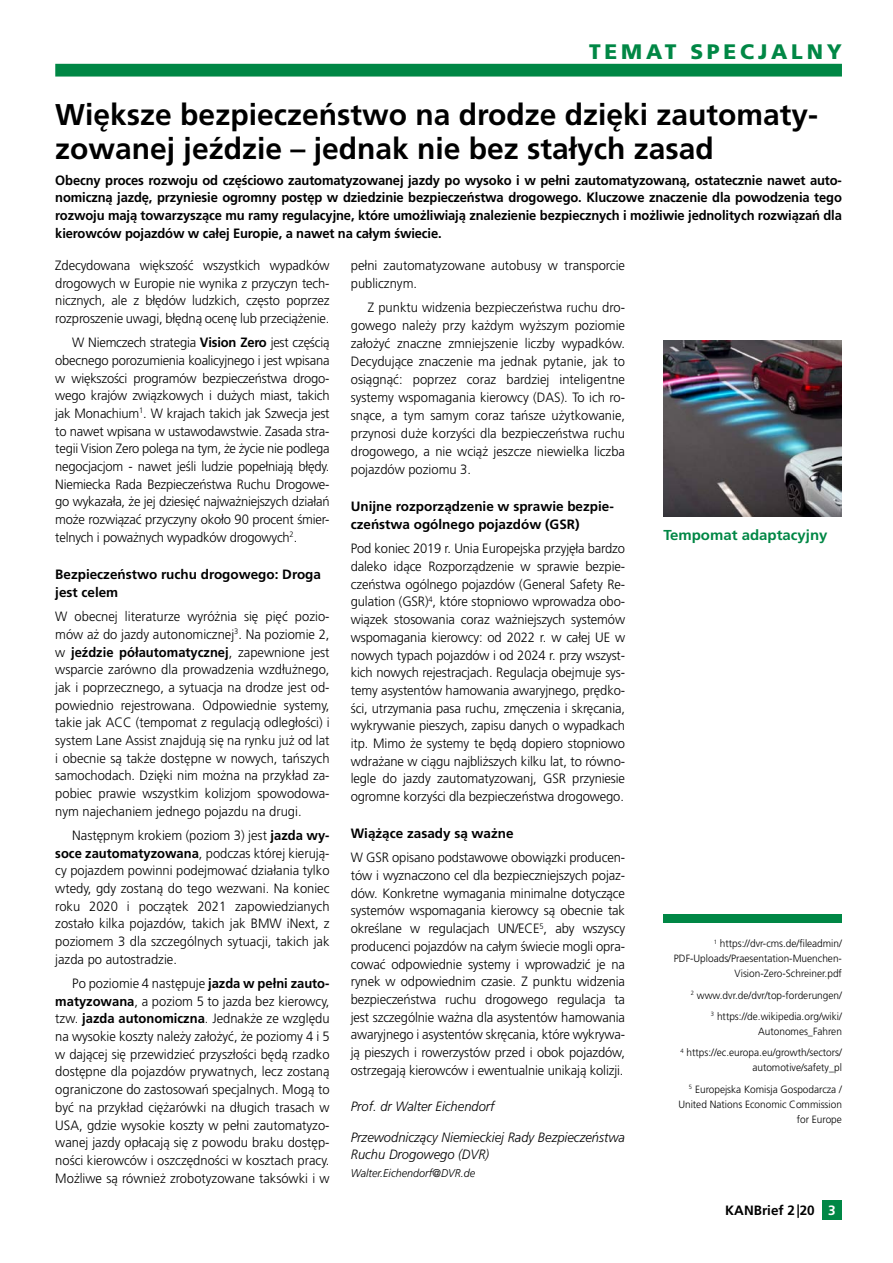
<style>
.page{position:relative;width:893px;height:1263px;background:#fff}
.page>*{position:absolute;margin:0;border:0;box-sizing:border-box;transform-origin:0 0}
.t1{font:700 30px/34.5px "Frutiger CE";color:#000}
.t2{font:900 21px "Frutiger";letter-spacing:.18em;color:#008745}
.t3{font:700 14.4px "Frutiger LT Std";color:#008745;scale:1.04 1}
.t4{font:300 13.5px/17.7px "Frutiger CE";color:#000;text-align:justify;scale:.96 1}
.t5{font:700 13.5px/17.9px "Frutiger CE";color:#000;text-align:justify;scale:.96 1}
.t6{font:700 13.5px/18px "Frutiger CE";color:#000}
.t7{font:italic 300 13.5px/17.5px "Frutiger LT Std";color:#000;scale:.96 1}
.t8{font:700 13.5px "Frutiger CE";color:#fff}
.t9{font:italic 300 11.25px "Frutiger LT Std";color:#000;scale:.96 1}
.t10{font:300 10.5px/15px "Frutiger LT Std";color:#000;text-align:right;scale:.96 1}
.s1{font-weight:700}
.s2{font-family:"Frutiger CE"}
</style>
<div class="page">
<img style="left:663px;top:340px;width:179px;height:177px">
<div style="left:663px;top:915px;width:179px;height:8px;background:#008745"></div>
<div style="left:55px;top:64px;width:787px;height:13px;background:#008745"></div>
<div style="left:822px;top:1199px;width:20px;height:20px;background:#008745"></div>
<h2 class="t2" style="left:589px;top:39px;width:254px">TEMAT SPECJALNY</h2>
<h1 class="t1" style="left:55px;top:97px;width:764px">Większe bezpieczeństwo na drodze dzięki zautomaty&shy;zowanej jeździe – jednak nie bez stałych zasad</h1>
<p class="t5" style="left:55px;top:171px;width:821px">Obecny proces rozwoju od częściowo zautomatyzowanej jazdy po wysoko i w pełni zautomatyzowaną, ostatecznie nawet auto&shy;nomiczną jazdę, przyniesie ogromny postęp w dziedzinie bezpieczeństwa drogowego. Kluczowe znaczenie dla powodzenia tego rozwoju mają towarzyszące mu ramy regulacyjne, które umożliwiają znalezienie bezpiecznych i możliwie jednolitych rozwiązań dla kierowców pojazdów w całej Europie, a nawet na całym świecie.</p>
<p class="t4" style="left:55px;top:256px;width:287px">Zdecydowana większość wszystkich wypadków drogowych w Europie nie wynika z przyczyn tech&shy;nicznych, ale z błędów ludzkich, często poprzez rozproszenie uwagi, błędną ocenę lub przeciążenie.</p>
<p class="t4" style="left:55px;top:333px;width:287px;text-indent:17px">W Niemczech strategia <span class="s1">Vision Zero</span> jest częścią obecnego porozumienia koalicyjnego i jest wpisana w większości programów bezpieczeństwa drogo&shy;wego krajów związkowych i dużych miast, takich jak Monachium<sup>1</sup>. W krajach takich jak Szwecja jest to nawet wpisana w ustawodawstwie. Zasada stra&shy;tegii Vision Zero polega na tym, że życie nie podlega negocjacjom - nawet jeśli ludzie popełniają błędy.<br>Niemiecka Rada Bezpieczeństwa Ruchu Drogowe&shy;go wykazała, że jej dziesięć najważniejszych działań może rozwiązać przyczyny około 90 procent śmier&shy;telnych i poważnych wypadków drogowych<sup>2</sup>.</p>
<p class="t6" style="left:55px;top:565px;width:267px">Bezpieczeństwo ruchu drogowego: Droga jest celem</p>
<p class="t4" style="left:55px;top:607px;width:287px">W obecnej literaturze wyróżnia się pięć pozio&shy;mów aż do jazdy autonomicznej<sup>3</sup>. Na poziomie 2, w <span class="s1">jeździe półautomatycznej</span>, zapewnione jest wsparcie zarówno dla prowadzenia wzdłużnego, jak i poprzecznego, a sytuacja na drodze jest od&shy;powiednio rejestrowana. Odpowiednie systemy, takie jak ACC (tempomat z regulacją odległości) i system Lane Assist znajdują się na rynku już od lat i obecnie są także dostępne w nowych, tańszych samochodach. Dzięki nim można na przykład za&shy;pobiec prawie wszystkim kolizjom spowodowa&shy;nym najechaniem jednego pojazdu na drugi.</p>
<p class="t4" style="left:55px;top:826px;width:287px;text-indent:17px">Następnym krokiem (poziom 3) jest <span class="s1">jazda wy&shy;soce zautomatyzowana</span>, podczas której kierują&shy;cy pojazdem powinni podejmować działania tylko wtedy, gdy zostaną do tego wezwani. Na koniec roku 2020 i początek 2021 zapowiedzianych zostało kilka pojazdów, takich jak BMW iNext, z poziomem 3 dla szczególnych sytuacji, takich jak jazda po autostradzie.</p>
<p class="t4" style="left:55px;top:974px;width:287px;text-indent:17px">Po poziomie 4 następuje <span class="s1">jazda w pełni zauto&shy;matyzowana</span>, a poziom 5 to jazda bez kierowcy, tzw. <span class="s1">jazda autonomiczna</span>. Jednakże ze względu na wysokie koszty należy założyć, że poziomy 4 i 5 w dającej się przewidzieć przyszłości będą rzadko dostępne dla pojazdów prywatnych, lecz zostaną ograniczone do zastosowań specjalnych. Mogą to być na przykład ciężarówki na długich trasach w USA, gdzie wysokie koszty w pełni zautomatyzo&shy;wanej jazdy opłacają się z powodu braku dostęp&shy;ności kierowców i oszczędności w kosztach pracy.<br>Możliwe są również zrobotyzowane taksówki i w</p>
<p class="t4" style="left:351px;top:256px;width:287px">pełni zautomatyzowane autobusy w transporcie publicznym.</p>
<p class="t4" style="left:351px;top:298px;width:287px;text-indent:17px">Z punktu widzenia bezpieczeństwa ruchu dro&shy;gowego należy przy każdym wyższym poziomie założyć znaczne zmniejszenie liczby wypadków.<br>Decydujące znaczenie ma jednak pytanie, jak to osiągnąć: poprzez coraz bardziej inteligentne systemy wspomagania kierowcy (DAS). To ich ro&shy;snące, a tym samym coraz tańsze użytkowanie, przynosi duże korzyści dla bezpieczeństwa ruchu drogowego, a nie wciąż jeszcze niewielka liczba pojazdów poziomu 3.</p>
<p class="t6" style="left:351px;top:497px;width:265px">Unijne rozporządzenie w sprawie bezpie&shy;czeństwa ogólnego pojazdów (GSR)</p>
<p class="t4" style="left:351px;top:540px;width:287px">Pod koniec 2019 r. Unia Europejska przyjęła bardzo daleko idące Rozporządzenie w sprawie bezpie&shy;czeństwa ogólnego pojazdów (General Safety Re&shy;gulation (GSR)<sup>4</sup>, które stopniowo wprowadza obo&shy;wiązek stosowania coraz ważniejszych systemów wspomagania kierowcy: od 2022 r. w całej UE w nowych typach pojazdów i od 2024 r. przy wszyst&shy;kich nowych rejestracjach. Regulacja obejmuje sys&shy;temy asystentów hamowania awaryjnego, prędko&shy;ści, utrzymania pasa ruchu, zmęczenia i skręcania, wykrywanie pieszych, zapisu danych o wypadkach itp. Mimo że systemy te będą dopiero stopniowo wdrażane w ciągu najbliższych kilku lat, to równo&shy;legle do jazdy zautomatyzowanj, GSR przyniesie ogromne korzyści dla bezpieczeństwa drogowego.</p>
<p class="t6" style="left:351px;top:824px;width:164px">Wiążące zasady są ważne</p>
<p class="t4" style="left:351px;top:849px;width:287px">W GSR opisano podstawowe obowiązki producen&shy;tów i wyznaczono cel dla bezpieczniejszych pojaz&shy;dów. Konkretne wymagania minimalne dotyczące systemów wspomagania kierowcy są obecnie tak określane w regulacjach UN/ECE<sup>5</sup>, aby wszyscy producenci pojazdów na całym świecie mogli opra&shy;cować odpowiednie systemy i wprowadzić je na rynek w odpowiednim czasie. Z punktu widzenia bezpieczeństwa ruchu drogowego regulacja ta jest szczególnie ważna dla asystentów hamowania awaryjnego i asystentów skręcania, które wykrywa&shy;ją pieszych i rowerzystów przed i obok pojazdów, ostrzegają kierowców i ewentualnie unikają kolizji.</p>
<p class="t7" style="left:351px;top:1098px;width:151px">Prof. dr Walter Eichendorf</p>
<p class="t7" style="left:351px;top:1128px;width:287px">Przewodnicz<span class="s2">ą</span>cy Niemieckiej Rady Bezpiecze<span class="s2">ń</span>stwa<br>Ruchu Drogowego (DVR)</p>
<p class="t9" style="left:351px;top:1166px;width:131px">Walter.Eichendorf@DVR.de</p>
<p class="t3" style="left:663px;top:526px;width:159px">Tempomat adaptacyjny</p>
<p class="t10" style="left:674px;top:936px;width:177px"><sup>1</sup> https://dvr-cms.de/fileadmin/<br>PDF-Uploads/Praesentation-Muenchen-<br>Vision-Zero-Schreiner.pdf</p>
<p class="t10" style="left:691px;top:984px;width:159px;line-height:21.5px"><sup>2</sup> www.dvr.de/dvr/top-forderungen/<br><sup>3</sup> https://de.wikipedia.org/wiki/</p>
<p class="t10" style="left:680px;top:1021px;width:170px;line-height:21.5px">Autonomes_Fahren<br><sup>4</sup> https://ec.europa.eu/growth/sectors/</p>
<p class="t10" style="left:689px;top:1057px;width:161px;line-height:21.3px">automotive/safety_pl<br><sup>5</sup> Europejska Komisja Gospodarcza /</p>
<p class="t10" style="left:678px;top:1097px;width:172px">United Nations Economic Commission for Europe</p>
<p class="t6" style="left:725px;top:1201px;width:91px">KANBrief 2|20</p>
<p class="t8" style="left:828px;top:1202px;width:9px">3</p>
</div>
